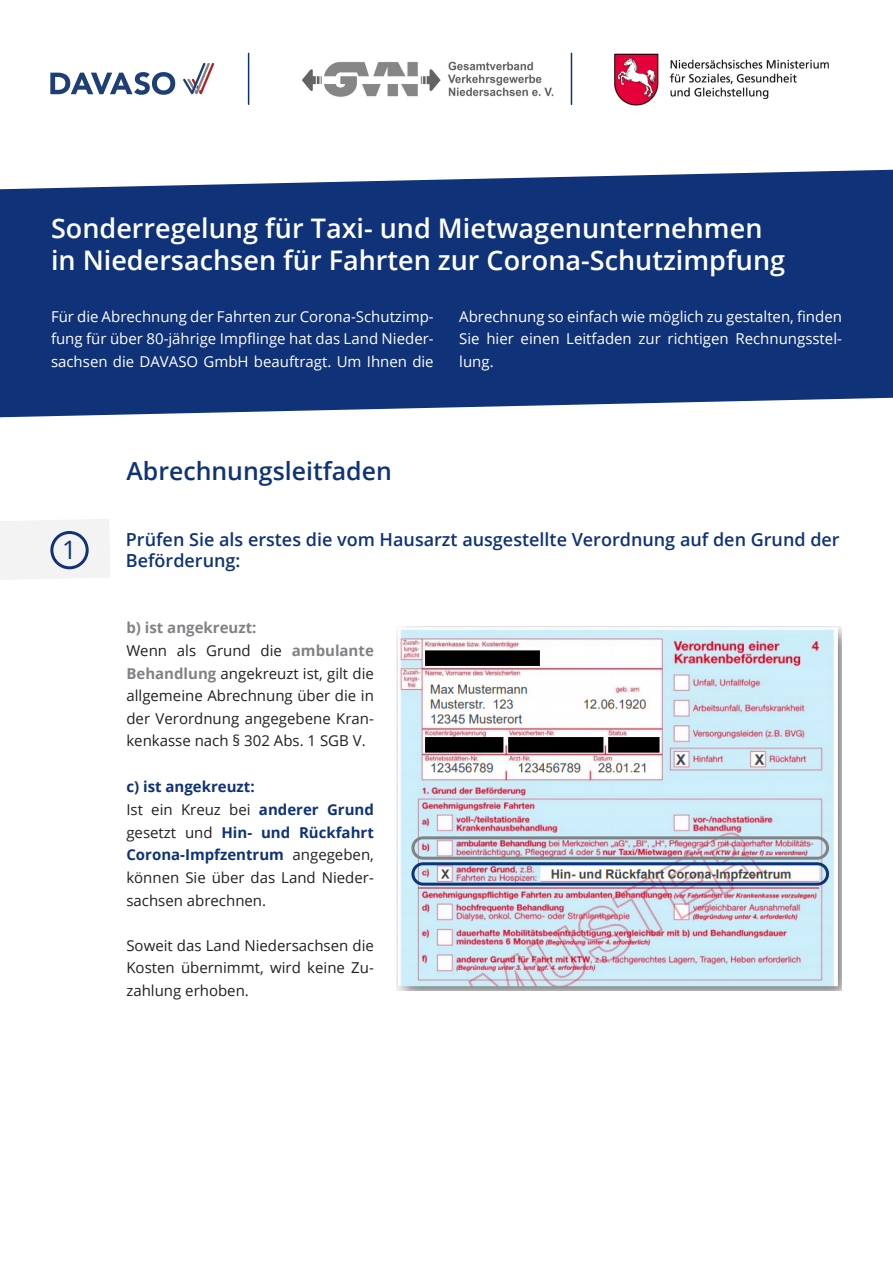
<style>
.page{position:relative;width:893px;height:1263px;background:#fff}
.page>*{position:absolute;margin:0;border:0;box-sizing:border-box;transform-origin:0 0}
.t1{font:600 27px/32.4px "Open Sans";color:#fff}
.t2{font:25.5px "Open Sans";color:#0f3278}
.t3{font:600 24.9px "Open Sans";color:#0f3378}
.t4{font:600 18px/21.6px "Open Sans";color:#0f3278}
.t5{font:15px/22.5px "Open Sans";color:#231f20;text-align:justify}
.t6{font:15px/22.5px "Open Sans";color:#fff;text-align:justify}
.t7{font:700 15px "Open Sans";color:#808285}
.t8{font:700 15px "Open Sans";color:#0f3278}
.s1{font-weight:700;color:#808285}
.s2{font-weight:700;color:#0f3378}
</style>
<div class="page">
<div style="left:0;top:519px;width:110px;height:61px;background:#f3f3f3"></div>
<svg style="left:0;top:170px;width:893px;height:247px;background:#214182"></svg>
<div style="left:50px;top:531px;width:39px;height:38px;border:3px solid #0f3278;border-radius:50%"></div>
<img style="left:396px;top:627px;width:446px;height:364px">
<div style="left:411px;top:862px;width:418px;height:24px;border:3px solid #0f3378;border-radius:10px"></div>
<div style="left:411px;top:836px;width:418px;height:24px;border:3px solid #808285;border-radius:10px"></div>
<img style="left:301px;top:61px;width:253px;height:36px">
<svg style="left:50px;top:72px;width:125px;height:23px"></svg>
<svg style="left:183px;top:63px;width:31px;height:31px"></svg>
<img style="left:614px;top:53px;width:215px;height:52px">
<hr style="left:248px;top:53px;width:1px;height:51px;background:#0f3378">
<hr style="left:571px;top:53px;width:1px;height:51px;background:#0f3378">
<h1 class="t1" style="left:51px;top:211px;width:736px">Sonderregelung für Taxi- und Mietwagenunternehmen in Niedersachsen für Fahrten zur Corona-Schutzimpfung</h1>
<p class="t6" style="left:51px;top:305px;width:384px">Für die Abrechnung der Fahrten zur Corona-Schutzimp&shy;fung für über 80-jährige Impflinge hat das Land Nieder&shy;sachsen die DAVASO GmbH beauftragt. Um Ihnen die</p>
<p class="t6" style="left:459px;top:305px;width:384px">Abrechnung so einfach wie möglich zu gestalten, finden Sie hier einen Leitfaden zur richtigen Rechnungsstel&shy;lung.</p>
<h2 class="t2" style="left:62px;top:532px;width:16px">1</h2>
<h3 class="t3" style="left:126px;top:454px;width:267px">Abrechnungsleitfaden</h3>
<p class="t4" style="left:126px;top:528px;width:715px">Prüfen Sie als erstes die vom Hausarzt ausgestellte Verordnung auf den Grund der<br>Beförderung:</p>
<p class="t7" style="left:126px;top:617px;width:132px">b) ist angekreuzt:</p>
<p class="t5" style="left:126px;top:639px;width:249px">Wenn als Grund die <span class="s1">ambulante Behandlung</span> angekreuzt ist, gilt die allgemeine Abrechnung über die in der Verordnung angegebene Kran&shy;kenkasse nach § 302 Abs. 1 SGB V.</p>
<p class="t8" style="left:126px;top:776px;width:130px">c) ist angekreuzt:</p>
<p class="t5" style="left:126px;top:798px;width:249px">Ist ein Kreuz bei <span class="s2">anderer Grund </span>gesetzt und <span class="s2">Hin- und Rückfahrt Corona-Impfzentrum</span> angegeben, können Sie über das Land Nieder&shy;sachsen abrechnen.</p>
<p class="t5" style="left:126px;top:933px;width:249px">Soweit das Land Niedersachsen die Kosten übernimmt, wird keine Zu&shy;zahlung erhoben.</p>
</div>
